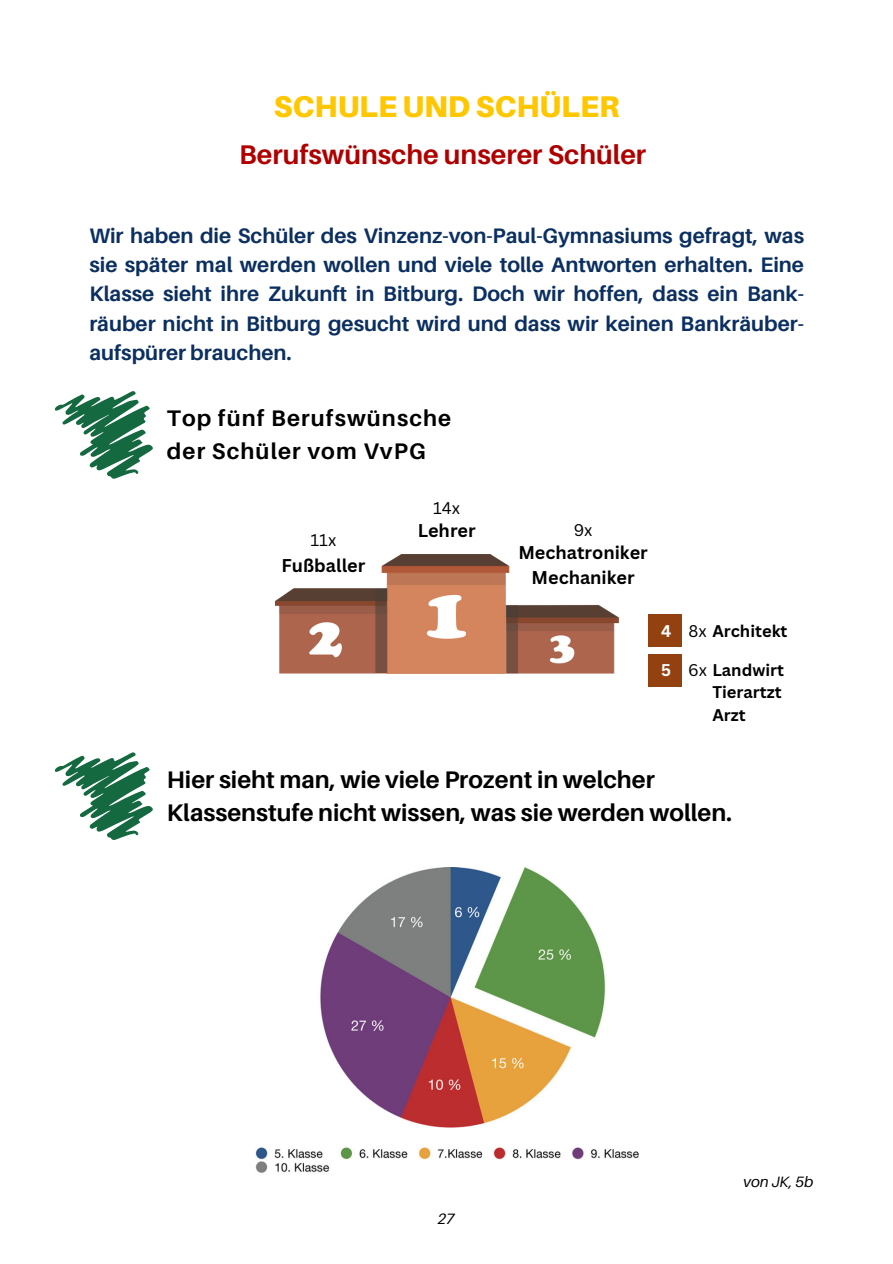
<style>
.page{position:relative;width:893px;height:1264px;background:#fff}
.page>*{position:absolute;margin:0;border:0;box-sizing:border-box;transform-origin:0 0}
.t1{font:900 30px "Aileron";color:#ffc700}
.t2{font:700 27px "Aileron";color:#af0000}
.t3{font:700 24px/32.7px "Aileron";color:#000}
.t4{font:700 22.5px/32.7px "Aileron";letter-spacing:.05em;color:#000}
.t5{font:700 21px/29.2px "Aileron";color:#0b2f60;text-align:justify}
.t6{font:700 18px/24.8px "Canva Sans";color:#000;text-align:center}
.t7{font:700 16.5px/22.5px "Canva Sans";color:#000}
.t8{font:16.5px "Canva Sans";color:#000}
.t9{font:700 16.5px "Canva Sans";color:#fff}
.t10{font:italic 15px "Aileron";color:#000}
.s1{font-weight:400}
</style>
<div class="page">
<img style="left:276px;top:554px;width:342px;height:119px">
<img style="left:255px;top:867px;width:383px;height:306px">
<div style="left:648px;top:614px;width:33px;height:33px;background:#944112"></div>
<div style="left:648px;top:654px;width:33px;height:32px;background:#944112"></div>
<svg style="left:54px;top:391px;width:99px;height:88px"></svg>
<svg style="left:54px;top:752px;width:99px;height:88px"></svg>
<p class="t1" style="left:274px;top:88px;width:347px">SCHULE UND SCHÜLER</p>
<p class="t2" style="left:239px;top:138px;width:408px">Berufswünsche unserer Schüler</p>
<h6 class="t5" style="left:89px;top:220px;width:716px">Wir haben die Schüler des Vinzenz-von-Paul-Gymnasiums gefragt, was sie später mal werden wollen und viele tolle Antworten erhalten. Eine Klasse sieht ihre Zukunft in Bitburg. Doch wir hoffen, dass ein Bank&shy;räuber nicht in Bitburg gesucht wird und dass wir keinen Bankräuber&shy;aufspürer brauchen.</h6>
<p class="t4" style="left:167px;top:401px;width:286px">Top fünf Berufswünsche der Schüler vom VvPG</p>
<h6 class="t8" style="left:310px;top:529px;width:27px">11x</h6>
<h6 class="t6" style="left:281px;top:552px;width:85px">Fußballer</h6>
<p class="t8" style="left:433px;top:496px;width:29px">14x</p>
<h3 class="t6" style="left:417px;top:517px;width:59px">Lehrer</h3>
<h5 class="t8" style="left:573px;top:518px;width:20px">9x</h5>
<h5 class="t6" style="left:518px;top:540px;width:131px">Mechatroniker<br>Mechaniker</h5>
<h5 class="t9" style="left:661px;top:619px;width:12px">4</h5>
<p class="t9" style="left:661px;top:658px;width:11px">5</p>
<h6 class="t7" style="left:688px;top:619px;width:101px"><span class="s1">8x</span> Architekt</h6>
<h6 class="t7" style="left:712px;top:658px;width:73px;text-indent:-24px"><span class="s1">6x</span> Landwirt<br>Tierartzt<br>Arzt</h6>
<h5 class="t3" style="left:167px;top:763px;width:566px">Hier sieht man, wie viele Prozent in welcher<br>Klassenstufe nicht wissen, was sie werden wollen.</h5>
<p class="t10" style="left:437px;top:1209px;width:19px">27</p>
<h3 class="t10" style="left:743px;top:1172px;width:71px">von JK, 5b</h3>
</div>
